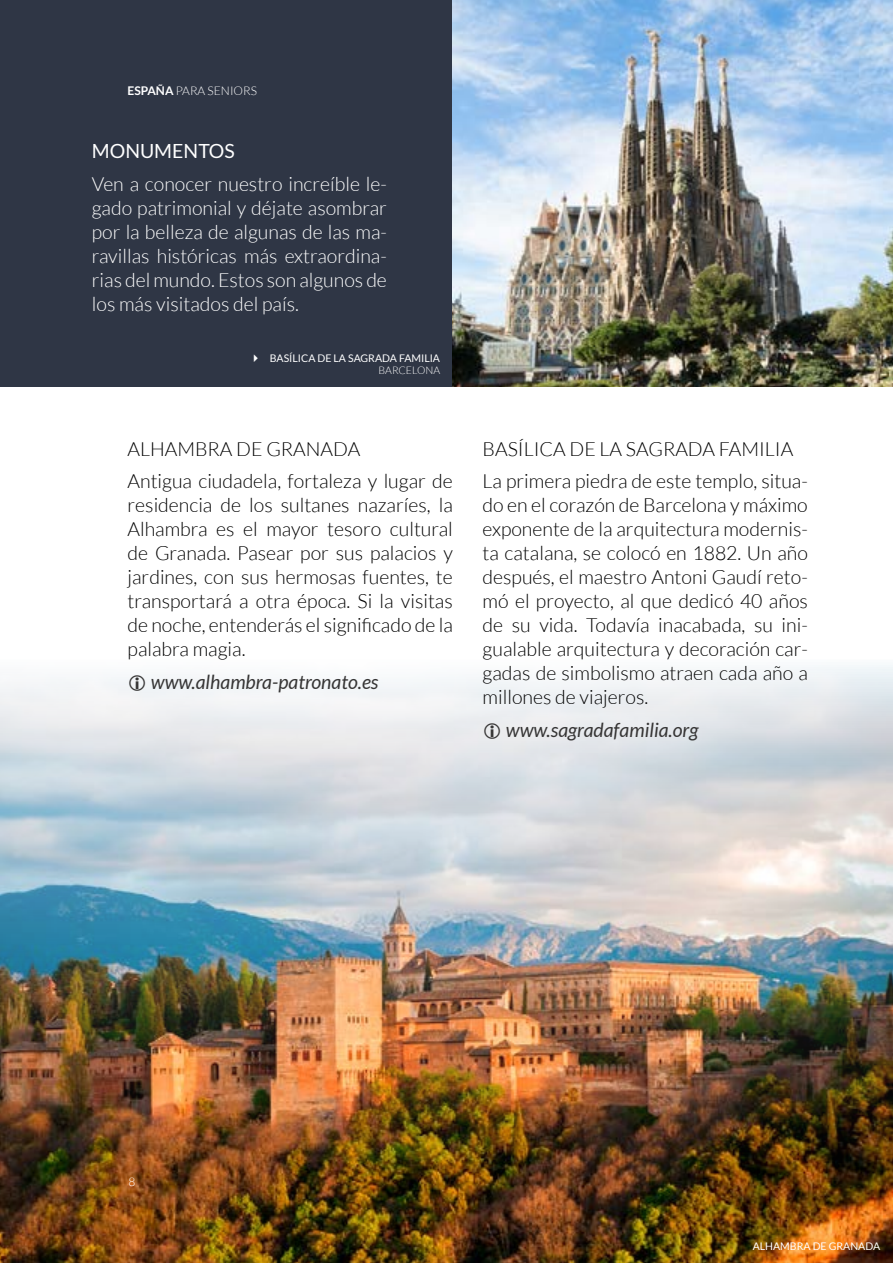
<style>
.page{position:relative;width:893px;height:1263px;background:#fff}
.page>*{position:absolute;margin:0;border:0;box-sizing:border-box;transform-origin:0 0}
.t1{font:300 19.5px/24px "Lato";color:#000}
.t2{font:300 19.5px/24px "Lato";color:#fff;text-align:justify}
.t3{font:italic 19.5px "Lato";color:#363535}
.t4{font:19.5px "Lato";color:#fff}
.t5{font:300 12px "Lato";color:#fff}
.t6{font:10.5px "Lato";color:#fff}
.t7{font:300 10.5px "Lato";color:#fff}
.s1{font-weight:700}
</style>
<div class="page">
<img style="left:0;top:665px;width:893px;height:598px">
<div style="left:0;top:0;width:453px;height:387px;background:#2f3645"></div>
<img style="left:453px;top:0;width:440px;height:387px">
<svg style="left:130px;top:675px;width:15px;height:16px"></svg>
<svg style="left:485px;top:723px;width:15px;height:16px"></svg>
<p class="t5" style="left:128px;top:84px;width:131px"><span class="s1">ESPAÑA</span> PARA SENIORS</p>
<p class="t4" style="left:92px;top:140px;width:144px">MONUMENTOS</p>
<p class="t2" style="left:92px;top:172px;width:297px">Ven a conocer nuestro increíble le&shy;gado patrimonial y déjate asombrar por la belleza de algunas de las ma&shy;ravillas históricas más extraordina&shy;rias del mundo. Estos son algunos de los más visitados del país.</p>
<p class="t6" style="left:270px;top:352px;width:172px">BASÍLICA DE LA SAGRADA FAMILIA</p>
<p class="t7" style="left:379px;top:365px;width:63px">BARCELONA</p>
<p class="t1" style="left:128px;top:433px;width:327px;line-height:32.5px">ALHAMBRA DE GRANADA<br>Antigua ciudadela, fortaleza y lugar de</p>
<p class="t1" style="left:128px;top:493px;width:327px;text-align:justify">residencia de los sultanes nazaríes, la Alhambra es el mayor tesoro cultural de Granada. Pasear por sus palacios y jardines, con sus hermosas fuentes, te transportará a otra época. Si la visitas de noche, entenderás el significado de la palabra magia.</p>
<p class="t3" style="left:151px;top:671px;width:229px">www.alhambra-patronato.es</p>
<p class="t1" style="left:483px;top:433px;width:327px;line-height:32.5px">BASÍLICA DE LA SAGRADA FAMILIA<br>La primera piedra de este templo, situa-</p>
<p class="t1" style="left:483px;top:493px;width:327px;text-align:justify">do en el corazón de Barcelona y máximo exponente de la arquitectura modernis&shy;ta catalana, se colocó en 1882. Un año después, el maestro Antoni Gaudí reto&shy;mó el proyecto, al que dedicó 40 años de su vida. Todavía inacabada, su ini&shy;gualable arquitectura y decoración car&shy;gadas de simbolismo atraen cada año a millones de viajeros.</p>
<p class="t3" style="left:506px;top:719px;width:194px">www.sagradafamilia.org</p>
<p class="t5" style="left:128px;top:1175px;width:8px">8</p>
<p class="t6" style="left:753px;top:1240px;width:129px">ALHAMBRA DE GRANADA</p>
</div>
